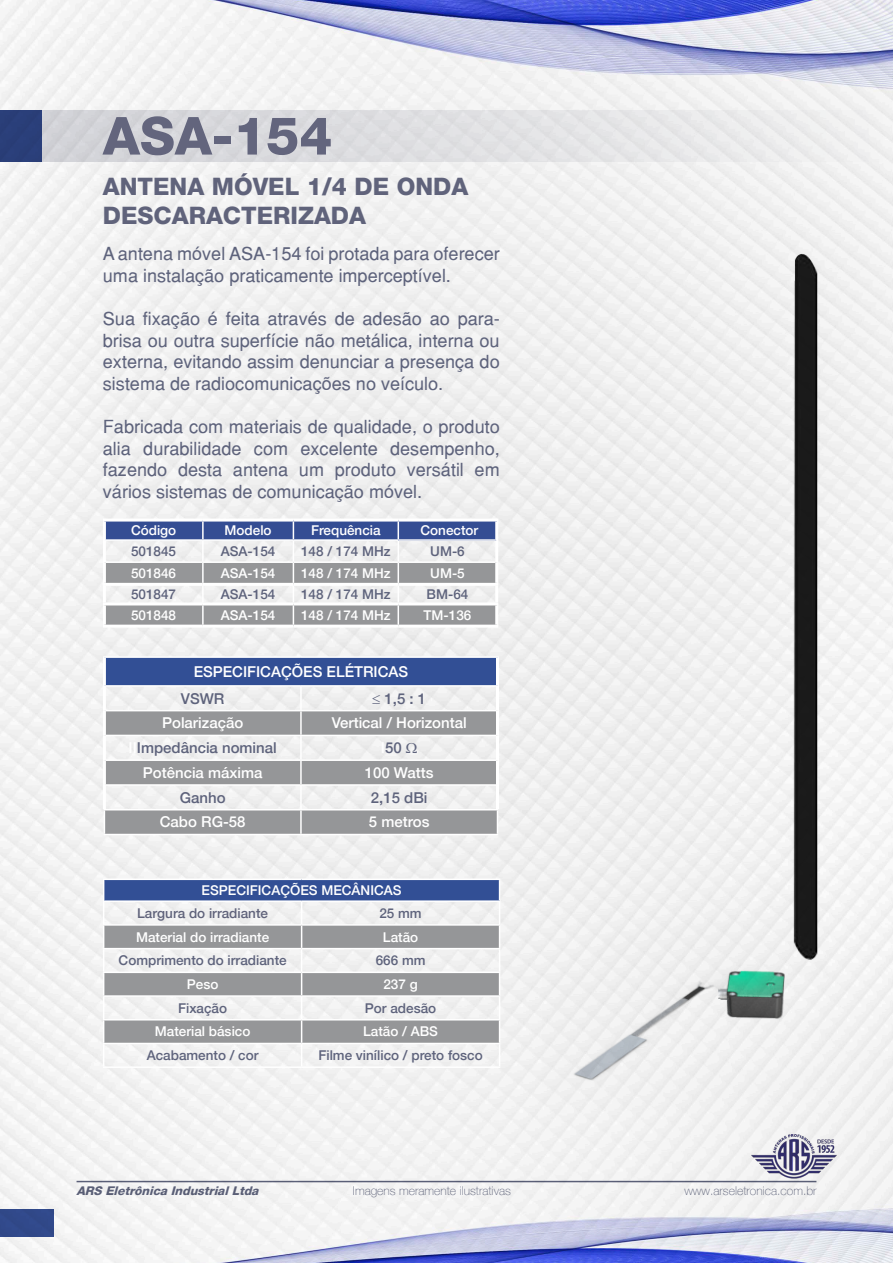
<style>
.page{position:relative;width:893px;height:1263px;background:#fff}
.page>*{position:absolute;margin:0;border:0;box-sizing:border-box;transform-origin:0 0}
.t1{font:800 52.5px "Helvetica 85";color:#63657d}
.t2{font:800 24px "Helvetica 85";color:#60637b}
.t3{font:18px/21.6px "Helvetica";color:#5e637c;text-align:justify}
.t4{font:500 15px "Helvetica 65";color:#fff}
.t5{font:500 15px "Helvetica 65";color:#5e637c}
.t6{font:500 13.5px "Helvetica 65";color:#fff}
.t7{font:500 13.5px "Helvetica 65";color:#5e637c}
.t8{font:500 13.5px "Helvetica 65";color:#60637b}
.t9{font:100 12.15px "Helve Nue";color:#5e637c}
.t10{font:italic 800 12px "Helvetica 85";color:#5e637c}
.s1{color:#fff}
</style>
<div class="page">
<img style="left:0;top:0;width:893px;height:1263px">
<div style="left:0;top:110px;width:893px;height:52px;background:linear-gradient(to right,#cfcfd5,#f0f0f0)"></div>
<div style="left:0;top:110px;width:41px;height:52px;background:#2a3f79"></div>
<div style="left:0;top:1209px;width:54px;height:27px;background:#344d91"></div>
<hr style="left:892px;top:110px;width:1px;height:52px;background:#5f6279">
<svg style="left:106px;top:521px;width:389px;height:104px"></svg>
<hr style="left:103px;top:518px;width:100px;height:3px;background:#fff">
<hr style="left:103px;top:521px;width:3px;height:19px;background:#fff">
<hr style="left:203px;top:518px;width:90px;height:3px;background:#fff">
<hr style="left:293px;top:518px;width:105px;height:3px;background:#fff">
<hr style="left:398px;top:518px;width:100px;height:3px;background:#fff">
<hr style="left:495px;top:521px;width:3px;height:19px;background:#fff">
<hr style="left:103px;top:540px;width:3px;height:22px;background:#fff">
<hr style="left:495px;top:540px;width:3px;height:22px;background:#fff">
<hr style="left:103px;top:562px;width:3px;height:21px;background:#fff">
<hr style="left:495px;top:562px;width:3px;height:21px;background:#fff">
<hr style="left:103px;top:583px;width:100px;height:3px;background:#fff">
<hr style="left:103px;top:586px;width:3px;height:16px;background:#fff">
<hr style="left:203px;top:583px;width:90px;height:3px;background:#fff">
<hr style="left:293px;top:583px;width:105px;height:3px;background:#fff">
<hr style="left:398px;top:583px;width:100px;height:3px;background:#fff">
<hr style="left:495px;top:586px;width:3px;height:16px;background:#fff">
<hr style="left:103px;top:602px;width:100px;height:3px;background:#fff">
<hr style="left:103px;top:605px;width:3px;height:20px;background:#fff">
<hr style="left:203px;top:602px;width:90px;height:3px;background:#fff">
<hr style="left:293px;top:602px;width:105px;height:3px;background:#fff">
<hr style="left:398px;top:602px;width:100px;height:3px;background:#fff">
<hr style="left:495px;top:605px;width:3px;height:20px;background:#fff">
<hr style="left:103px;top:625px;width:100px;height:3px;background:#fff">
<hr style="left:203px;top:625px;width:90px;height:3px;background:#fff">
<hr style="left:293px;top:625px;width:105px;height:3px;background:#fff">
<hr style="left:398px;top:625px;width:100px;height:3px;background:#fff">
<hr style="left:103px;top:878px;width:199px;height:2px;background:#fff">
<hr style="left:302px;top:878px;width:198px;height:2px;background:#fff">
<svg style="left:103px;top:880px;width:397px;height:186px"></svg>
<hr style="left:103px;top:1066px;width:199px;height:2px;background:#fff">
<hr style="left:302px;top:1066px;width:198px;height:2px;background:#fff">
<div style="left:104px;top:657px;width:393px;height:29px;background:#324f95"></div>
<svg style="left:106px;top:711px;width:390px;height:24px;background:#98999b"></svg>
<div style="left:106px;top:761px;width:390px;height:23px;background:#959698"></div>
<hr style="left:103px;top:656px;width:198px;height:2px;background:#fff">
<hr style="left:301px;top:656px;width:198px;height:2px;background:#fff">
<hr style="left:106px;top:685px;width:195px;height:2px;background:#fff">
<hr style="left:301px;top:685px;width:195px;height:2px;background:#fff">
<hr style="left:300px;top:687px;width:2px;height:23px;background:#fff">
<hr style="left:106px;top:710px;width:195px;height:1px;background:#fff">
<hr style="left:301px;top:710px;width:195px;height:1px;background:#fff">
<hr style="left:300px;top:711px;width:2px;height:24px;background:#fff">
<hr style="left:106px;top:735px;width:195px;height:1px;background:#fff">
<hr style="left:301px;top:735px;width:195px;height:1px;background:#fff">
<hr style="left:300px;top:736px;width:2px;height:23px;background:#fff">
<hr style="left:106px;top:759px;width:195px;height:2px;background:#fff">
<hr style="left:301px;top:759px;width:195px;height:2px;background:#fff">
<hr style="left:300px;top:761px;width:2px;height:23px;background:#fff">
<hr style="left:106px;top:784px;width:195px;height:2px;background:#fff">
<hr style="left:301px;top:784px;width:195px;height:2px;background:#fff">
<hr style="left:300px;top:786px;width:2px;height:23px;background:#fff">
<hr style="left:103px;top:658px;width:3px;height:28px;background:#fff">
<hr style="left:496px;top:658px;width:3px;height:28px;background:#fff">
<hr style="left:103px;top:686px;width:3px;height:25px;background:#fff">
<hr style="left:496px;top:686px;width:3px;height:25px;background:#fff">
<hr style="left:103px;top:711px;width:3px;height:24px;background:#fff">
<hr style="left:496px;top:711px;width:3px;height:24px;background:#fff">
<hr style="left:103px;top:735px;width:3px;height:25px;background:#fff">
<hr style="left:496px;top:735px;width:3px;height:25px;background:#fff">
<hr style="left:103px;top:760px;width:3px;height:25px;background:#fff">
<hr style="left:496px;top:760px;width:3px;height:25px;background:#fff">
<hr style="left:103px;top:785px;width:3px;height:24px;background:#fff">
<hr style="left:496px;top:785px;width:3px;height:24px;background:#fff">
<hr style="left:104px;top:809px;width:197px;height:1px;background:#fff">
<hr style="left:104px;top:834px;width:197px;height:1px;background:#fff">
<hr style="left:301px;top:809px;width:197px;height:1px;background:#fff">
<svg style="left:104px;top:810px;width:394px;height:24px;background:#999a9c"></svg>
<hr style="left:301px;top:834px;width:197px;height:1px;background:#fff">
<img style="left:543px;top:253px;width:292px;height:859px">
<svg style="left:406px;top:743px;width:11px;height:10px"></svg>
<p class="t1" style="left:103px;top:105px;width:231px">ASA-154</p>
<p class="t2" style="left:103px;top:173px;width:367px">ANTENA MÓVEL 1/4 DE ONDA</p>
<p class="t2" style="left:103px;top:201px;width:265px">DESCARACTERIZADA</p>
<p class="t3" style="left:103px;top:243px;width:398px">A antena móvel ASA-154 foi protada para oferecer uma instalação praticamente imperceptível.</p>
<p class="t3" style="left:103px;top:307px;width:398px">Sua fixação é feita através de adesão ao para&shy;brisa ou outra superfície não metálica, interna ou externa, evitando assim denunciar a presença do sistema de radiocomunicações no veículo.</p>
<p class="t3" style="left:103px;top:415px;width:398px">Fabricada com materiais de qualidade, o produto alia durabilidade com excelente desempenho, fazendo desta antena um produto versátil em vários sistemas de comunicação móvel.</p>
<p class="t6" style="left:131px;top:522px;width:47px">Código</p>
<p class="t6" style="left:225px;top:522px;width:49px">Modelo</p>
<p class="t6" style="left:311px;top:522px;width:71px">Frequência</p>
<p class="t6" style="left:420px;top:522px;width:59px">Conector</p>
<p class="t7" style="left:131px;top:543px;width:47px">501845</p>
<p class="t7" style="left:221px;top:543px;width:56px">ASA-154</p>
<p class="t7" style="left:301px;top:543px;width:91px">148 / 174 MHz</p>
<p class="t7" style="left:430px;top:543px;width:36px">UM-6</p>
<p class="t6" style="left:131px;top:565px;width:47px">501846</p>
<p class="t6" style="left:221px;top:565px;width:56px">ASA-154</p>
<p class="t6" style="left:301px;top:565px;width:91px">148 / 174 MHz</p>
<p class="t6" style="left:430px;top:565px;width:36px">UM-5</p>
<p class="t7" style="left:131px;top:586px;width:47px">501847</p>
<p class="t7" style="left:221px;top:586px;width:56px">ASA-154</p>
<p class="t7" style="left:301px;top:586px;width:91px">148 / 174 MHz</p>
<p class="t7" style="left:427px;top:586px;width:43px">BM-64</p>
<p class="t6" style="left:131px;top:607px;width:47px">501848</p>
<p class="t6" style="left:221px;top:607px;width:56px">ASA-154</p>
<p class="t6" style="left:301px;top:607px;width:91px">148 / 174 MHz</p>
<p class="t6" style="left:424px;top:607px;width:49px">TM-136</p>
<p class="t4" style="left:194px;top:662px;width:216px">ESPECIFICAÇÕES ELÉTRICAS</p>
<p class="t5" style="left:181px;top:689px;width:45px">VSWR</p>
<p class="t5" style="left:372px;top:689px;width:56px">≤ 1,5 : 1</p>
<p class="t4" style="left:162px;top:714px;width:83px">Polarização</p>
<p class="t4" style="left:332px;top:714px;width:136px">Vertical / Horizontal</p>
<p class="t5" style="left:129px;top:739px;width:150px"><span class="s1">II</span>Impedância nominal</p>
<p class="t5" style="left:381px;top:739px;width:22px"><span class="s1">I</span>50</p>
<p class="t4" style="left:143px;top:764px;width:121px">Potência máxima</p>
<p class="t4" style="left:365px;top:764px;width:70px">100 Watts</p>
<p class="t5" style="left:180px;top:788px;width:47px">Ganho</p>
<p class="t5" style="left:371px;top:788px;width:58px">2,15 dBi</p>
<p class="t4" style="left:160px;top:813px;width:87px">Cabo RG-58</p>
<p class="t4" style="left:369px;top:813px;width:62px">5 metros</p>
<p class="t6" style="left:202px;top:882px;width:202px">ESPECIFICAÇÕES MECÂNICAS</p>
<p class="t8" style="left:137px;top:905px;width:132px">Largura do irradiante</p>
<p class="t7" style="left:379px;top:905px;width:44px">25 mm</p>
<p class="t6" style="left:136px;top:929px;width:135px">Material do irradiante</p>
<p class="t6" style="left:383px;top:929px;width:37px">Latão</p>
<p class="t7" style="left:119px;top:952px;width:170px">Comprimento do irradiante</p>
<p class="t7" style="left:376px;top:952px;width:51px">666 mm</p>
<p class="t6" style="left:187px;top:976px;width:33px">Peso</p>
<p class="t6" style="left:383px;top:976px;width:36px">237 g</p>
<p class="t7" style="left:178px;top:1000px;width:51px">Fixação</p>
<p class="t7" style="left:365px;top:1000px;width:73px">Por adesão</p>
<p class="t6" style="left:155px;top:1023px;width:97px">Material básico</p>
<p class="t6" style="left:363px;top:1023px;width:76px">Latão / ABS</p>
<p class="t7" style="left:147px;top:1047px;width:113px">Acabamento / cor</p>
<p class="t7" style="left:318px;top:1047px;width:166px">Filme vinílico / preto fosco</p>
<p class="t10" style="left:77px;top:1183px;width:187px">ARS Eletrônica IndustrialLtda</p>
<p class="t9" style="left:353px;top:1183px;width:160px">Imagens meramente ilustrativas</p>
<p class="t9" style="left:684px;top:1183px;width:134px">www.arseletronica.com.br</p>
</div>
